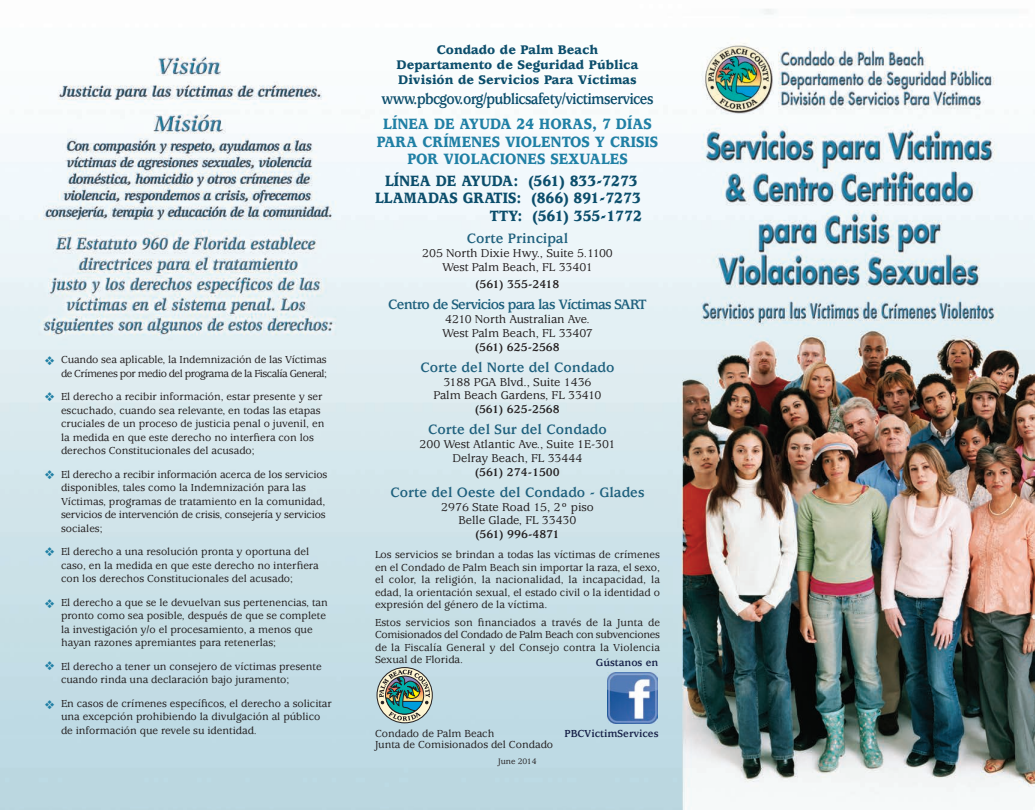
<style>
.page{position:relative;width:1035px;height:810px;background:#fff}
.page>*{position:absolute;margin:0;border:0;box-sizing:border-box;transform-origin:0 0}
.t1{font:900 16.5px/17.5px "Usherwood Std";color:#2080a5;text-align:center;scale:.91 1}
.t2{font:900 16.5px/17.5px "Usherwood Std";color:#0c4e6c;text-align:right;scale:.91 1}
.t3{font:700 16.5px "Usherwood Std";letter-spacing:-.04em;color:#0c4e6c;scale:.91 1}
.t4{font:700 15px "Usherwood Std";color:#1e607d}
.t5{font:700 15px "Usherwood Std";letter-spacing:-.05em;color:#1e607d}
.t6{font:900 13.75px/15px "Usherwood Std";color:#0c4e6c;text-align:center}
.t7{font:500 12.5px/13.8px "Usherwood Std";color:#231f20;text-align:center}
.t8{font:700 12.5px "Usherwood Std";color:#231f20}
.t9{font:500 11.25px/13.5px "Usherwood Std";color:#231f20}
.t10{font:500 11.25px/13.5px "Usherwood Std";letter-spacing:-.035em;color:#231f20}
.t11{font:700 11.25px "Usherwood Std";color:#141e46}
.t12{font:500 8.75px "Usherwood Std";color:#231f20}
</style>
<div class="page">
<img style="left:0;top:9px;width:1035px;height:801px">
<div style="left:377px;top:667px;width:56px;height:56px;border:1px solid #231f20;border-radius:50%"></div>
<svg style="left:379px;top:670px;width:51px;height:51px;background:#859f91"></svg>
<div style="left:385px;top:676px;width:39px;height:39px;border:1px solid #231f20;border-radius:50%"></div>
<img style="left:607px;top:673px;width:51px;height:50px">
<svg style="left:45px;top:356px;width:9px;height:9px"></svg>
<svg style="left:45px;top:393px;width:9px;height:9px"></svg>
<svg style="left:45px;top:470px;width:9px;height:9px"></svg>
<svg style="left:45px;top:548px;width:9px;height:9px"></svg>
<svg style="left:45px;top:599px;width:9px;height:9px"></svg>
<svg style="left:45px;top:661px;width:9px;height:9px"></svg>
<svg style="left:45px;top:700px;width:9px;height:9px"></svg>
<p class="t10" style="left:61px;top:354px;width:268px">Cuando sea aplicable, la Indemnización de las Víctimas de Crímenes por medio del programa de la Fiscalía General;</p>
<p class="t9" style="left:61px;top:391px;width:265px">El derecho a recibir información, estar presente y ser escuchado, cuando sea relevante, en todas las etapas cruciales de un proceso de justicia penal o juvenil, en la medida en que este derecho no interfiera con los derechos Constitucionales del acusado;</p>
<p class="t9" style="left:61px;top:469px;width:268px">El derecho a recibir información acerca de los servicios disponibles, tales como la Indemnización para las Víctimas, programas de tratamiento en la comunidad, servicios de intervención de crisis, consejería y servicios sociales;</p>
<p class="t9" style="left:61px;top:546px;width:259px">El derecho a una resolución pronta y oportuna del caso, en la medida en que este derecho no interfiera con los derechos Constitucionales del acusado;</p>
<p class="t9" style="left:61px;top:597px;width:268px">El derecho a que se le devuelvan sus pertenencias, tan pronto como sea posible, después de que se complete la investigación y/o el procesamiento, a menos que hayan razones apremiantes para retenerlas;</p>
<p class="t9" style="left:61px;top:661px;width:262px">El derecho a tener un consejero de víctimas presente cuando rinda una declaración bajo juramento;</p>
<p class="t9" style="left:61px;top:698px;width:272px">En casos de crímenes específicos, el derecho a solicitar una excepción prohibiendo la divulgación al público de información que revele su identidad.</p>
<p class="t6" style="left:397px;top:44px;width:243px">Condado de Palm Beach<br>Departamento de Seguridad Pública<br>División de Servicios Para Víctimas</p>
<h1 class="t3" style="left:382px;top:93px;width:300px">www.pbcgov.org/publicsafety/victimservices</h1>
<h1 class="t1" style="left:377px;top:117px;width:310px">LÍNEA DE AYUDA 24 HORAS, 7 DÍAS<br>PARA CRÍMENES VIOLENTOS Y CRISIS<br>POR VIOLACIONES SEXUALES</h1>
<h1 class="t2" style="left:375px;top:173px;width:295px">LÍNEA DE AYUDA: (561) 833-7273<br>LLAMADAS GRATIS: (866) 891-7273<br>TTY: (561) 355-1772</h1>
<h2 class="t4" style="left:467px;top:233px;width:103px">Corte Principal</h2>
<p class="t7" style="left:422px;top:247px;width:192px">205 North Dixie Hwy., Suite 5.1100<br>West Palm Beach, FL 33401</p>
<p class="t8" style="left:475px;top:280px;width:86px">(561) 355-2418</p>
<h2 class="t5" style="left:388px;top:299px;width:260px">Centro de Servicios para las Víctimas SART</h2>
<p class="t7" style="left:442px;top:314px;width:152px;text-align:left">4210 North Australian Ave.<br>West Palm Beach, FL 33407</p>
<p class="t8" style="left:475px;top:342px;width:86px">(561) 625-2568</p>
<h2 class="t4" style="left:421px;top:362px;width:195px">Corte del Norte del Condado</h2>
<p class="t7" style="left:434px;top:376px;width:169px">3188 PGA Blvd., Suite 1436<br>Palm Beach Gardens, FL 33410</p>
<p class="t8" style="left:475px;top:405px;width:86px">(561) 625-2568</p>
<h2 class="t4" style="left:428px;top:424px;width:180px">Corte del Sur del Condado</h2>
<p class="t7" style="left:420px;top:439px;width:197px">200 West Atlantic Ave., Suite 1E-301<br>Delray Beach, FL 33444</p>
<p class="t8" style="left:475px;top:467px;width:86px">(561) 274-1500</p>
<h2 class="t4" style="left:391px;top:487px;width:255px">Corte del Oeste del Condado - Glades</h2>
<p class="t7" style="left:441px;top:501px;width:154px">2976 State Road 15, 2º piso<br>Belle Glade, FL 33430</p>
<p class="t8" style="left:475px;top:530px;width:86px">(561) 996-4871</p>
<p class="t9" style="left:375px;top:549px;width:287px;line-height:12.5px;text-align:justify">Los servicios se brindan a todas las víctimas de crímenes en el Condado de Palm Beach sin importar la raza, el sexo, el color, la religión, la nacionalidad, la incapacidad, la edad, la orientación sexual, el estado civil o la identidad o expresión del género de la víctima.</p>
<p class="t9" style="left:375px;top:617px;width:286px;line-height:12.5px;text-align:justify">Estos servicios son financiados a través de la Junta de Comisionados del Condado de Palm Beach con subvenciones de la Fiscalía General y del Consejo contra la Violencia Sexual de Florida.</p>
<p class="t11" style="left:596px;top:659px;width:64px">Gústanos en</p>
<p class="t9" style="left:375px;top:729px;width:180px;line-height:11.2px">Condado de Palm Beach<br>Junta de Comisionados del Condado</p>
<p class="t12" style="left:498px;top:758px;width:40px">June 2014</p>
<p class="t11" style="left:565px;top:729px;width:95px">PBCVictimServices</p>
</div>
